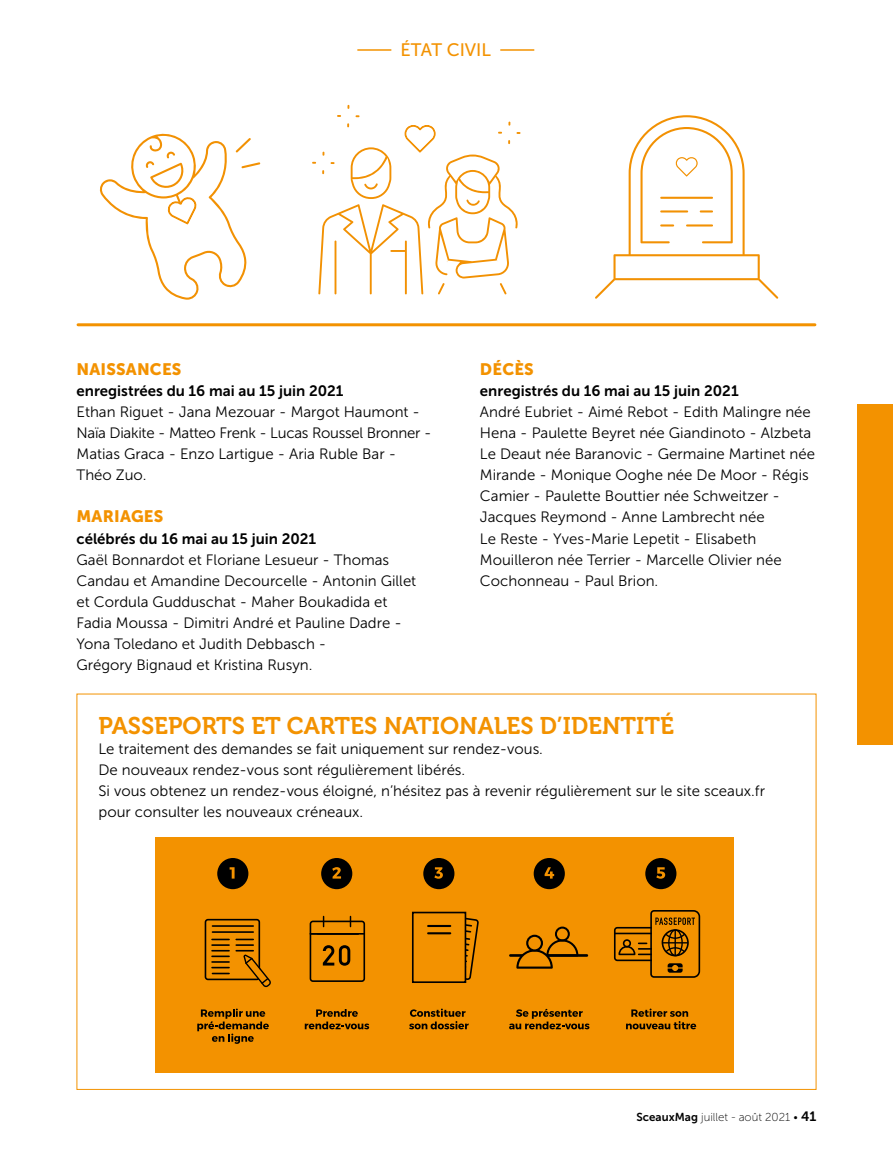
<style>
.page{position:relative;width:893px;height:1149px;background:#fff}
.page>*{position:absolute;margin:0;border:0;box-sizing:border-box;transform-origin:0 0}
.Etat_civil___TI_oran{font:24px "Museo 700";color:#f39200}
.t1{font:18px "Museo Sans 500";color:#f39200}
.courant___Surtitre{font:16.5px "Museo Sans 900";letter-spacing:.01em;color:#f39200}
.Etat_civil___titre_n{font:16.5px "Museo Sans 900";letter-spacing:.01em;color:#f39200}
.courant___texte{font:15px/21px "Museo Sans 300";color:#000}
.Etat_civil___enregis{font:15px "Museo Sans 700";color:#000}
.t2{font:11.55px "Museo Sans 100";color:#000}
.s1{font-family:"Museo Sans 700"}
.s2{font-family:"Museo Sans 700";font-size:13.5px}
</style>
<div class="page">
<div style="left:858px;top:404px;width:35px;height:340px;background:#f39200"></div>
<hr style="left:357px;top:49px;width:34px;height:2px;background:#f39200">
<hr style="left:500px;top:49px;width:34px;height:2px;background:#f39200">
<div style="left:156px;top:837px;width:578px;height:234px;background:#f39200"></div>
<svg style="left:197px;top:1008px;width:72px;height:35px"></svg>
<svg style="left:217px;top:858px;width:31px;height:30px"></svg>
<svg style="left:305px;top:1009px;width:64px;height:19px"></svg>
<svg style="left:321px;top:858px;width:31px;height:30px"></svg>
<svg style="left:409px;top:1008px;width:60px;height:20px"></svg>
<svg style="left:423px;top:858px;width:31px;height:30px"></svg>
<svg style="left:509px;top:1008px;width:80px;height:20px"></svg>
<svg style="left:534px;top:858px;width:31px;height:30px"></svg>
<svg style="left:626px;top:1008px;width:70px;height:20px"></svg>
<svg style="left:645px;top:858px;width:31px;height:30px"></svg>
<svg style="left:614px;top:910px;width:87px;height:68px"></svg>
<hr style="left:212px;top:924px;width:41px;height:2px;background:#000">
<hr style="left:212px;top:930px;width:41px;height:2px;background:#000">
<div style="left:205px;top:918px;width:55px;height:61px;border:2px solid #000;border-radius:3px"></div>
<svg style="left:212px;top:938px;width:17px;height:35px"></svg>
<div style="left:310px;top:920px;width:55px;height:61px;border:2px solid #000;border-radius:3px"></div>
<hr style="left:310px;top:932px;width:54px;height:2px;background:#000">
<svg style="left:466px;top:911px;width:13px;height:69px"></svg>
<div style="left:412px;top:911px;width:54px;height:71px;border:2px solid #000"></div>
<hr style="left:428px;top:924px;width:22px;height:2px;background:#000">
<hr style="left:428px;top:931px;width:22px;height:3px;background:#000">
<hr style="left:509px;top:953px;width:79px;height:3px;background:#000">
<svg style="left:516px;top:926px;width:62px;height:42px"></svg>
<svg style="left:236px;top:938px;width:35px;height:49px"></svg>
<svg style="left:323px;top:945px;width:27px;height:20px"></svg>
<svg style="left:312px;top:115px;width:209px;height:179px"></svg>
<svg style="left:595px;top:115px;width:183px;height:184px"></svg>
<svg style="left:99px;top:133px;width:161px;height:166px"></svg>
<hr style="left:78px;top:323px;width:737px;height:3px;background:#f39200">
<p class="t1" style="left:401px;top:40px;width:92px">ÉTAT CIVIL</p>
<p class="Etat_civil___titre_n" style="left:77px;top:360px;width:106px">NAISSANCES</p>
<p class="Etat_civil___enregis" style="left:77px;top:383px;width:268px">enregistrées du 16 mai au 15 juin 2021</p>
<p class="courant___texte" style="left:77px;top:401px;width:356px">Ethan Riguet - Jana Mezouar - Margot Haumont - Naïa Diakite - Matteo Frenk - Lucas Roussel Bronner - Matias Graca - Enzo Lartigue - Aria Ruble Bar - Théo Zuo.</p>
<p class="courant___Surtitre" style="left:77px;top:507px;width:88px">MARIAGES</p>
<p class="Etat_civil___enregis" style="left:77px;top:530px;width:241px">célébrés du 16 mai au 15 juin 2021</p>
<p class="courant___texte" style="left:77px;top:548px;width:341px">Gaël Bonnardot et Floriane Lesueur - Thomas Candau et Amandine Decourcelle - Antonin Gillet et Cordula Gudduschat - Maher Boukadida et Fadia Moussa - Dimitri André et Pauline Dadre - Yona Toledano et Judith Debbasch -<br>Grégory Bignaud et Kristina Rusyn.</p>
<p class="courant___Surtitre" style="left:480px;top:360px;width:55px">DÉCÈS</p>
<p class="Etat_civil___enregis" style="left:480px;top:383px;width:260px">enregistrés du 16 mai au 15 juin 2021</p>
<p class="courant___texte" style="left:480px;top:401px;width:337px">André Eubriet - Aimé Rebot - Edith Malingre née Hena - Paulette Beyret née Giandinoto - Alzbeta Le Deaut née Baranovic - Germaine Martinet née Mirande - Monique Ooghe née De Moor - Régis Camier - Paulette Bouttier née Schweitzer - Jacques Reymond - Anne Lambrecht née<br>Le Reste - Yves-Marie Lepetit - Elisabeth Mouilleron née Terrier - Marcelle Olivier née Cochonneau - Paul Brion.</p>
<p class="Etat_civil___TI_oran" style="left:99px;top:711px;width:577px">PASSEPORTS ET CARTES NATIONALES D’IDENTITÉ</p>
<p class="courant___texte" style="left:99px;top:737px;width:446px">Le traitement des demandes se fait uniquement sur rendez-vous.</p>
<p class="courant___texte" style="left:99px;top:758px;width:368px">De nouveaux rendez-vous sont régulièrement libérés.</p>
<p class="courant___texte" style="left:99px;top:779px;width:668px">Si vous obtenez un rendez-vous éloigné, n’hésitez pas à revenir régulièrement sur le site sceaux.fr pour consulter les nouveaux créneaux.</p>
<p class="t2" style="left:637px;top:1110px;width:181px"><span class="s1">SceauxMag</span> juillet - août 2021 • <span class="s2">41</span></p>
</div>
